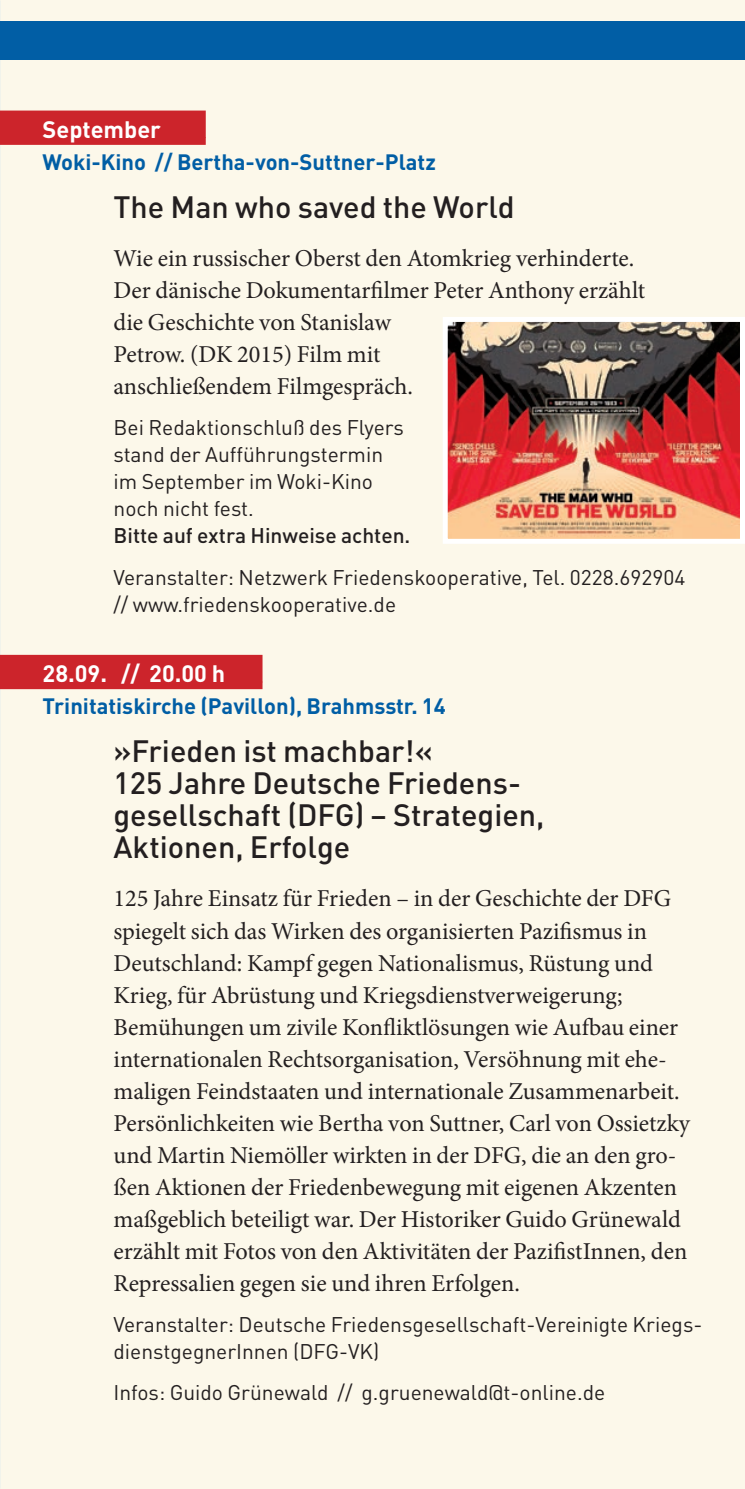
<style>
.page{position:relative;width:745px;height:1489px;background:#fff}
.page>*{position:absolute;margin:0;border:0;box-sizing:border-box;transform-origin:0 0}
.t1{font:500 30.5px/32px "DIN";color:#231f20}
.t2{font:24.25px/32px "Minion Pro";color:#231f20}
.t3{font:700 23.5px "DIN";color:#fff}
.t4{font:700 22px "DIN";color:#015ea5}
.t5{font:21px/27px "DIN";color:#231f20}
.t6{font:500 21px "DIN";color:#231f20}
</style>
<div class="page">
<div style="left:0;top:0;width:744px;height:1488px;background:#fcf8ea"></div>
<div style="left:0;top:111px;width:206px;height:27px;background:#cc242b"></div>
<div style="left:0;top:137px;width:206px;height:8px;background:#cc242b"></div>
<div style="left:0;top:655px;width:262px;height:27px;background:#cc242b"></div>
<div style="left:0;top:681px;width:262px;height:8px;background:#cc242b"></div>
<div style="left:0;top:21px;width:744px;height:39px;background:#015ea5"></div>
<img style="left:448px;top:323px;width:290px;height:215px">
<div style="left:442px;top:317px;width:302px;height:227px;border:5px solid #fff"></div>
<p class="t3" style="left:43px;top:114px;width:120px">September</p>
<p class="t4" style="left:43px;top:148px;width:394px">Woki-Kino // Bertha-von-Suttner-Platz</p>
<p class="t1" style="left:113px;top:190px;width:402px">The Man who saved the World</p>
<p class="t2" style="left:113px;top:242px;width:533px">Wie ein russischer Oberst den Atomkrieg verhinderte.<br>Der dänische Dokumentarfilmer Peter Anthony erzählt die Geschichte von Stanislaw<br>Petrow. (DK 2015) Film mit<br>anschließendem Filmgespräch.</p>
<p class="t5" style="left:113px;top:414px;width:292px">Bei Redaktionschluß des Flyers stand der Aufführungstermin im September im Woki-Kino noch nicht fest.</p>
<p class="t6" style="left:113px;top:522px;width:298px">Bitte auf extra Hinweise achten.</p>
<p class="t5" style="left:113px;top:563px;width:573px">Veranstalter: Netzwerk Friedenskooperative, Tel. 0228.692904 // www.friedenskooperative.de</p>
<p class="t3" style="left:43px;top:658px;width:184px">28.09. // 20.00 h</p>
<p class="t4" style="left:43px;top:692px;width:404px">Trinitatiskirche (Pavillon), Brahmsstr. 14</p>
<p class="t1" style="left:113px;top:734px;width:432px">»Frieden ist machbar!«<br>125 Jahre Deutsche Friedens&shy;gesellschaft (DFG) – Strategien,<br>Aktionen, Erfolge</p>
<p class="t2" style="left:113px;top:882px;width:577px">125 Jahre Einsatz für Frieden – in der Geschichte der DFG spiegelt sich das Wirken des organisierten Pazifismus in Deutschland: Kampf gegen Nationalismus, Rüstung und Krieg, für Abrüstung und Kriegsdienstverweigerung; Bemühungen um zivile Konfliktlösungen wie Aufbau einer internationalen Rechtsorganisation, Versöhnung mit ehe&shy;maligen Feindstaaten und internationale Zusammenarbeit.<br>Persönlichkeiten wie Bertha von Suttner, Carl von Ossietzky und Martin Niemöller wirkten in der DFG, die an den gro&shy;ßen Aktionen der Friedenbewegung mit eigenen Akzenten maßgeblich beteiligt war. Der Historiker Guido Grünewald erzählt mit Fotos von den Aktivitäten der PazifistInnen, den Repressalien gegen sie und ihren Erfolgen.</p>
<p class="t5" style="left:113px;top:1310px;width:590px">Veranstalter: Deutsche Friedensgesellschaft-Vereinigte Kriegs&shy;dienstgegnerInnen (DFG-VK)</p>
<p class="t5" style="left:113px;top:1378px;width:493px">Infos: Guido Grünewald // g.gruenewald@t-online.de</p>
</div>
